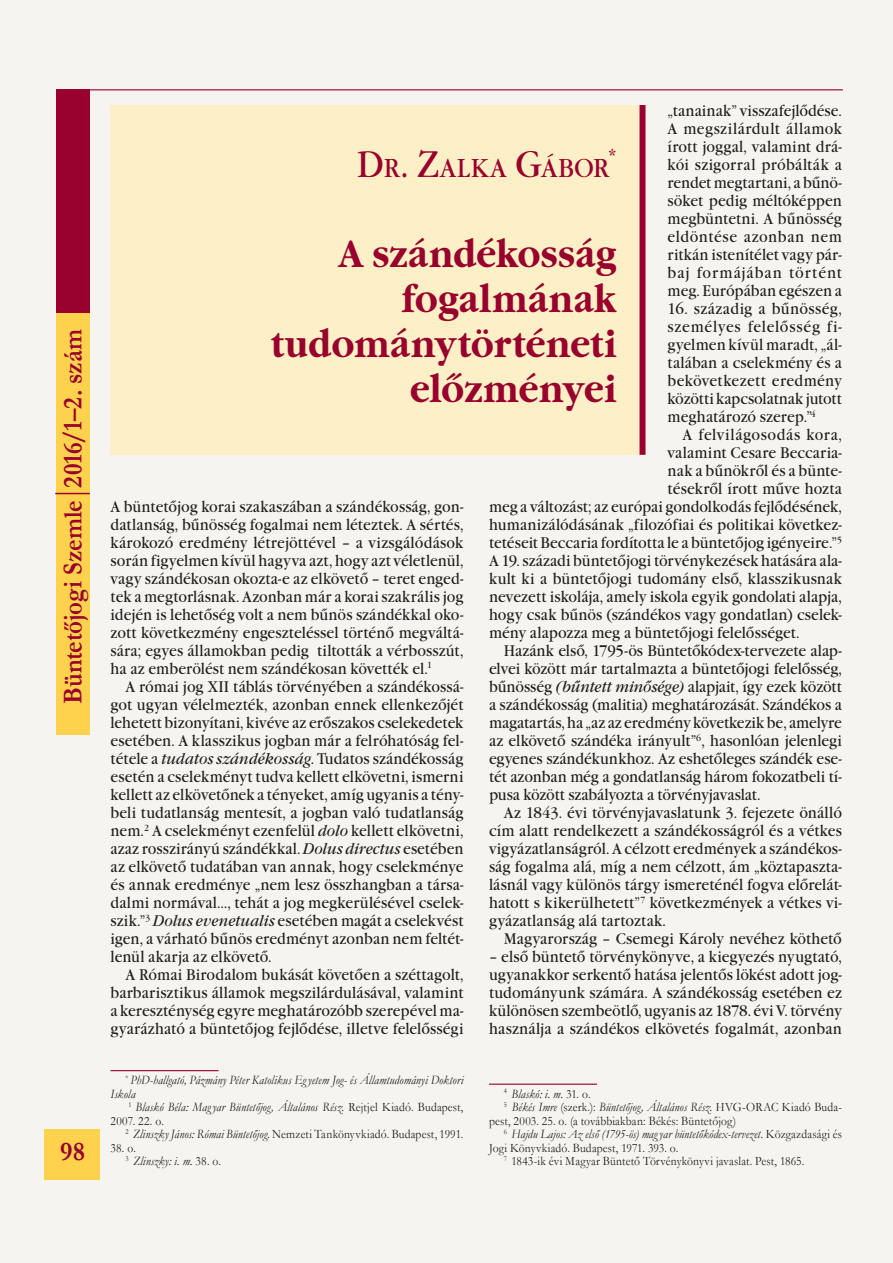
<style>
.page{position:relative;width:893px;height:1263px;background:#f6f4f1}
.page>*{position:absolute;margin:0;border:0;box-sizing:border-box;transform-origin:0 0}
.t1{font:700 38.55px/45px "Garamond PFL";letter-spacing:-.005em;color:#98012d;text-align:right;scale:.91 1}
.t2{font:700 27.3px "Garamond";letter-spacing:-.005em;color:#98012d;scale:.91 1}
.t3{font:27px "Garamond PFL";letter-spacing:.02em;color:#98012d;scale:.91 1}
.t4{font:700 27px "Garamond";color:#98012d}
.t5{font:22.35px "Garamond PFL";color:#98012d;scale:.91 1}
.t6{font:16.05px/18px "Garamond PFL";color:#231f20;text-align:justify;scale:.91 1}
.t7{font:16.05px "Garamond PFL";letter-spacing:.05em;color:#231f20;scale:.91 1}
.t8{font:16.05px "Garamond PFL";letter-spacing:.025em;color:#231f20;scale:.91 1}
.t9{font:16.05px "Garamond PFL";letter-spacing:.02em;color:#231f20;scale:.91 1}
.t10{font:16.05px "Garamond PFL";letter-spacing:.04em;color:#231f20;scale:.91 1}
.t11{font:italic 12.9px/13.5px "Garamond";letter-spacing:.01em;color:#231f20;scale:.91 1}
.t12{font:12.9px "Garamond";letter-spacing:.01em;color:#231f20;scale:.91 1}
.s1{font-style:italic}
.s2{font-size:38.55px}
.s3{font-style:normal}
</style>
<div class="page">
<div style="left:45px;top:1129px;width:55px;height:51px;background:#fed24c"></div>
<hr style="left:56px;top:89px;width:787px;height:1px;background:#98012d">
<div style="left:56px;top:311px;width:34px;height:424px;background:#fed24c"></div>
<div style="left:56px;top:90px;width:34px;height:223px;background:#98012d"></div>
<hr style="left:55px;top:493px;width:35px;height:1px;background:#98012d">
<hr style="left:489px;top:1083px;width:108px;height:2px;background:#98012d">
<div style="left:111px;top:105px;width:533px;height:350px;background:#fef0c6"></div>
<div style="left:639px;top:105px;width:6px;height:350px;background:#98012d"></div>
<hr style="left:111px;top:1070px;width:108px;height:1px;background:#98012d">
<h2 class="t2" style="left:54px;top:704px;width:413px;rotate:-90deg">Büntetőjogi Szemle 2016/1–2. szám</h2>
<p class="t4" style="left:60px;top:1133px;width:26px">98</p>
<p class="t6" style="left:668px;top:102px;width:193px">„tanainak” visszafejlődése.<br>A megszilárdult államok írott joggal, valamint drá&shy;kói szigorral próbálták a rendet megtartani, a bűnö&shy;söket pedig méltóképpen megbüntetni. A bűnösség eldöntése azonban nem ritkán istenítélet vagy pár&shy;baj formájában történt meg. Európában egészen a</p>
<p class="t8" style="left:668px;top:300px;width:193px">16. századig a bűnösség,</p>
<p class="t7" style="left:668px;top:317px;width:193px">személyes felelősség fi-</p>
<p class="t6" style="left:668px;top:336px;width:193px">gyelmen kívül maradt, „ál-</p>
<p class="t6" style="left:668px;top:354px;width:193px">talában a cselekmény és a</p>
<p class="t9" style="left:668px;top:372px;width:193px">bekövetkezett eredmény</p>
<p class="t6" style="left:668px;top:390px;width:193px">közötti kapcsolatnak jutott</p>
<p class="t6" style="left:668px;top:408px;width:164px">meghatározó szerep.”<sup>4</sup></p>
<p class="t10" style="left:682px;top:426px;width:177px">A felvilágosodás kora,</p>
<p class="t6" style="left:668px;top:444px;width:193px">valamint Cesare Beccaria-</p>
<p class="t6" style="left:668px;top:462px;width:193px">nak a bűnökről és a bünte-</p>
<p class="t6" style="left:668px;top:480px;width:193px">tésekről írott műve hozta</p>
<p class="t6" style="left:489px;top:498px;width:389px">meg a változást; az európai gondolkodás fejlődésének,</p>
<p class="t6" style="left:489px;top:516px;width:389px">humanizálódásának „filozófiai és politikai következ-</p>
<p class="t6" style="left:489px;top:534px;width:389px">tetéseit Beccaria fordította le a büntetőjog igényeire.”<sup>5</sup></p>
<p class="t6" style="left:489px;top:552px;width:389px">A 19. századi büntetőjogi törvénykezések hatására ala-</p>
<p class="t6" style="left:489px;top:570px;width:389px">kult ki a büntetőjogi tudomány első, klasszikusnak</p>
<p class="t6" style="left:489px;top:588px;width:389px">nevezett iskolája, amely iskola egyik gondolati alapja,</p>
<p class="t6" style="left:489px;top:606px;width:389px">hogy csak bűnös (szándékos vagy gondatlan) cselek-</p>
<p class="t6" style="left:489px;top:624px;width:343px">mény alapozza meg a büntetőjogi felelősséget.</p>
<p class="t6" style="left:504px;top:642px;width:373px">Hazánk első, 1795-ös Büntetőkódex-tervezete alap-</p>
<p class="t6" style="left:489px;top:660px;width:389px">elvei között már tartalmazta a büntetőjogi felelősség,</p>
<p class="t6" style="left:489px;top:678px;width:389px">bűnösség <span class="s1">(bűntett minősége)</span> alapjait, így ezek között</p>
<p class="t6" style="left:489px;top:696px;width:389px">a szándékosság (malitia) meghatározását. Szándékos a</p>
<p class="t6" style="left:489px;top:714px;width:389px">magatartás, ha „az az eredmény következik be, amelyre</p>
<p class="t6" style="left:489px;top:732px;width:389px">az elkövető szándéka irányult”<sup>6</sup>, hasonlóan jelenlegi</p>
<p class="t6" style="left:489px;top:750px;width:389px">egyenes szándékunkhoz. Az eshetőleges szándék ese-</p>
<p class="t6" style="left:489px;top:768px;width:389px">tét azonban még a gondatlanság három fokozatbeli tí-</p>
<p class="t6" style="left:489px;top:786px;width:300px">pusa között szabályozta a törvényjavaslat.</p>
<p class="t6" style="left:504px;top:804px;width:373px">Az 1843. évi törvényjavaslatunk 3. fejezete önálló</p>
<p class="t6" style="left:489px;top:822px;width:389px">cím alatt rendelkezett a szándékosságról és a vétkes</p>
<p class="t6" style="left:489px;top:840px;width:389px">vigyázatlanságról. A célzott eredmények a szándékos-</p>
<p class="t6" style="left:489px;top:858px;width:389px">ság fogalma alá, míg a nem célzott, ám „köztapaszta-</p>
<p class="t6" style="left:489px;top:876px;width:389px">lásnál vagy különös tárgy ismereténél fogva előrelát-</p>
<p class="t6" style="left:489px;top:894px;width:389px">hatott s kikerülhetett”<sup>7</sup> következmények a vétkes vi-</p>
<p class="t6" style="left:489px;top:912px;width:196px">gyázatlanság alá tartoztak.</p>
<p class="t6" style="left:504px;top:930px;width:373px">Magyarország – Csemegi Károly nevéhez köthető</p>
<p class="t6" style="left:489px;top:948px;width:389px">– első büntető törvénykönyve, a kiegyezés nyugtató, ugyanakkor serkentő hatása jelentős lökést adott jog&shy;tudományunk számára. A szándékosság esetében ez különösen szembeötlő, ugyanis az 1878. évi V. törvény használja a szándékos elkövetés fogalmát, azonban</p>
<p class="t3" style="left:357px;top:152px;width:279px"><span class="s2">D</span>R<span class="s2">. Z</span>ALKA <span class="s2">G</span>ÁBOR</p>
<p class="t5" style="left:608px;top:144px;width:11px">*</p>
<p class="t1" style="left:271px;top:232px;width:382px">A szándékosság fogalmának tudománytörténeti előzményei</p>
<p class="t6" style="left:111px;top:497px;width:389px">A büntetőjog korai szakaszában a szándékosság, gon-</p>
<p class="t6" style="left:111px;top:515px;width:389px">datlanság, bűnösség fogalmai nem léteztek. A sértés,</p>
<p class="t6" style="left:111px;top:533px;width:389px">károkozó eredmény létrejöttével – a vizsgálódások</p>
<p class="t6" style="left:111px;top:551px;width:389px">során figyelmen kívül hagyva azt, hogy azt véletlenül,</p>
<p class="t6" style="left:111px;top:569px;width:389px">vagy szándékosan okozta-e az elkövető – teret enged-</p>
<p class="t6" style="left:111px;top:587px;width:389px">tek a megtorlásnak. Azonban már a korai szakrális jog</p>
<p class="t6" style="left:111px;top:605px;width:389px">idején is lehetőség volt a nem bűnös szándékkal oko-</p>
<p class="t6" style="left:111px;top:623px;width:389px">zott következmény engeszteléssel történő megváltá-</p>
<p class="t6" style="left:111px;top:641px;width:389px">sára; egyes államokban pedig tiltották a vérbosszút,</p>
<p class="t6" style="left:111px;top:659px;width:355px">ha az emberölést nem szándékosan követték el.<sup>1</sup></p>
<p class="t6" style="left:125px;top:677px;width:373px">A római jog XII táblás törvényében a szándékossá-</p>
<p class="t6" style="left:111px;top:695px;width:389px">got ugyan vélelmezték, azonban ennek ellenkezőjét</p>
<p class="t6" style="left:111px;top:713px;width:389px">lehetett bizonyítani, kivéve az erőszakos cselekedetek</p>
<p class="t6" style="left:111px;top:731px;width:389px">esetében. A klasszikus jogban már a felróhatóság fel-</p>
<p class="t6" style="left:111px;top:749px;width:389px">tétele a <span class="s1">tudatos szándékosság</span>. Tudatos szándékosság</p>
<p class="t6" style="left:111px;top:767px;width:389px">esetén a cselekményt tudva kellett elkövetni, ismerni</p>
<p class="t6" style="left:111px;top:785px;width:389px">kellett az elkövetőnek a tényeket, amíg ugyanis a tény-</p>
<p class="t6" style="left:111px;top:803px;width:389px">beli tudatlanság mentesít, a jogban való tudatlanság</p>
<p class="t6" style="left:111px;top:821px;width:389px">nem.<sup>2</sup> A cselekményt ezenfelül <span class="s1">dolo</span> kellett elkövetni,</p>
<p class="t6" style="left:111px;top:839px;width:389px">azaz rosszirányú szándékkal. <span class="s1">Dolus directus</span> esetében</p>
<p class="t6" style="left:111px;top:857px;width:389px">az elkövető tudatában van annak, hogy cselekménye</p>
<p class="t6" style="left:111px;top:875px;width:389px">és annak eredménye „nem lesz összhangban a társa-</p>
<p class="t6" style="left:111px;top:893px;width:389px">dalmi normával…, tehát a jog megkerülésével cselek-</p>
<p class="t6" style="left:111px;top:911px;width:389px">szik.”<sup>3</sup> <span class="s1">Dolus evenetualis</span> esetében magát a cselekvést</p>
<p class="t6" style="left:111px;top:929px;width:389px">igen, a várható bűnös eredményt azonban nem feltét-</p>
<p class="t6" style="left:111px;top:947px;width:178px">lenül akarja az elkövető.</p>
<p class="t6" style="left:125px;top:965px;width:373px">A Római Birodalom bukását követően a széttagolt,</p>
<p class="t6" style="left:111px;top:983px;width:389px">barbarisztikus államok megszilárdulásával, valamint</p>
<p class="t6" style="left:111px;top:1001px;width:389px">a kereszténység egyre meghatározóbb szerepével ma-</p>
<p class="t6" style="left:111px;top:1019px;width:389px">gyarázható a büntetőjog fejlődése, illetve felelősségi</p>
<p class="t11" style="left:125px;top:1073px;width:373px"><sup>*</sup> PhD-hallgató, Pázmány Péter Katolikus Eg yetem Jog- és Államtudományi Doktori</p>
<p class="t11" style="left:111px;top:1086px;width:29px">Iskola</p>
<p class="t11" style="left:129px;top:1100px;width:370px"><sup>1</sup> Blaskó Béla: Mag yar Büntetőjog, Általános Rész. <span class="s3">Rejtjel Kiadó. Budapest,</span></p>
<p class="t12" style="left:111px;top:1112px;width:60px">2007. 22. o.</p>
<p class="t12" style="left:125px;top:1125px;width:373px"><sup>2</sup> <span class="s1">Zlinszky János: Római Büntetőjog.</span> Nemzeti Tankönyvkiadó. Budapest, 1991.</p>
<p class="t11" style="left:125px;top:1140px;width:106px;text-indent:-15px"><span class="s3">38. o.<br></span><sup>3</sup> Zlinszky: i. m. <span class="s3">38. o.</span></p>
<p class="t11" style="left:504px;top:1086px;width:97px"><sup>4</sup> Blaskó: i. m. <span class="s3">31. o.</span></p>
<p class="t11" style="left:504px;top:1100px;width:373px"><sup>5</sup> Békés Imre <span class="s3">(szerk.):</span> Büntetőjog, Általános Rész. <span class="s3">HVG-ORAC Kiadó Buda-</span></p>
<p class="t12" style="left:489px;top:1112px;width:273px">pest, 2003. 25. o. (a továbbiakban: Békés: Büntetőjog)</p>
<p class="t11" style="left:504px;top:1127px;width:373px"><sup>6</sup> Hajdu Lajos: Az első (1795-ös) mag yar büntetőkódex-tervezet. <span class="s3">Közgazdasági és</span></p>
<p class="t12" style="left:489px;top:1139px;width:210px">Jogi Könyvkiadó. Budapest, 1971. 393. o.</p>
<p class="t12" style="left:504px;top:1152px;width:332px"><sup>7</sup> 1843-ik évi Magyar Büntető Törvénykönyvi javaslat. Pest, 1865.</p>
</div>
